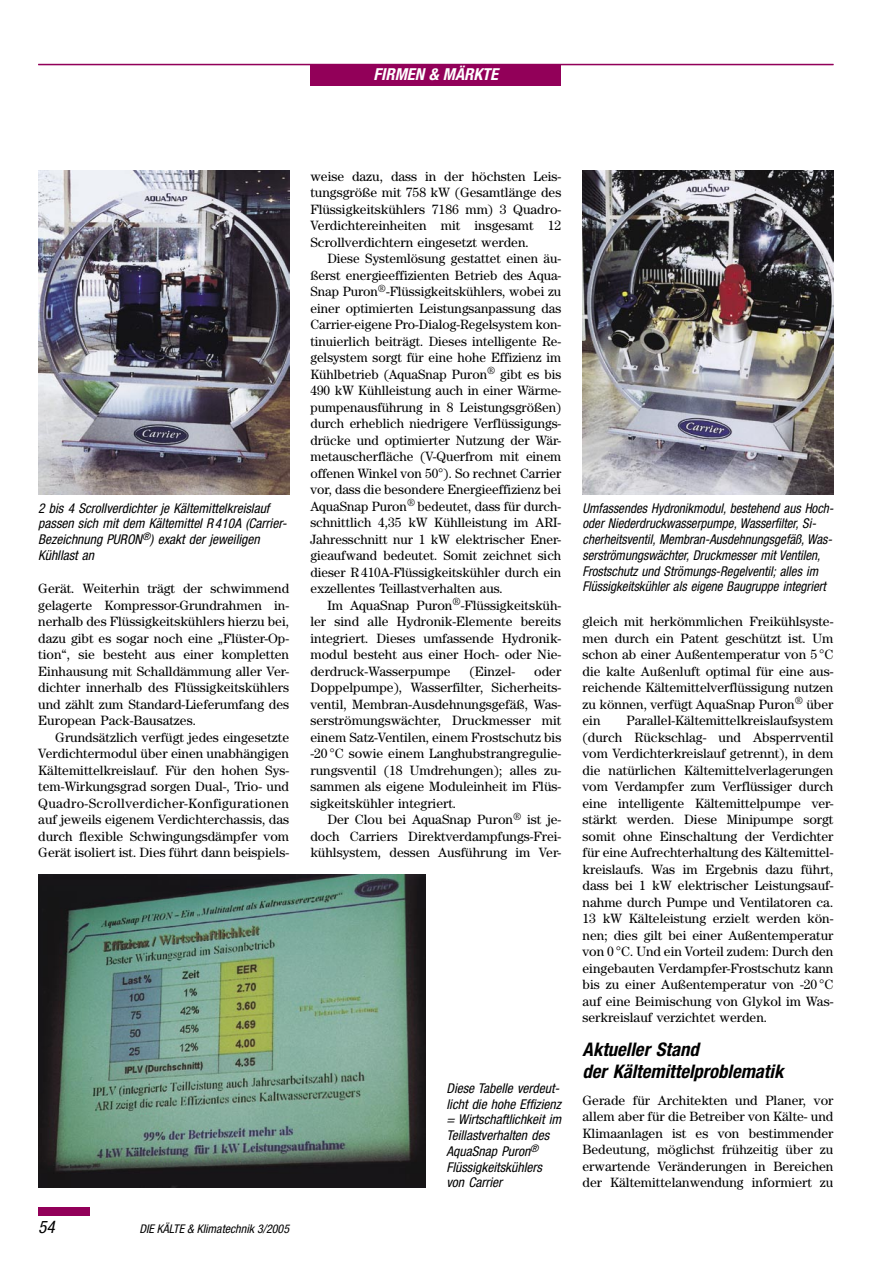
<style>
.page{position:relative;width:893px;height:1263px;background:#fff}
.page>*{position:absolute;margin:0;border:0;box-sizing:border-box;transform-origin:0 0}
.KK_07b_ZÜ_2zeilig{font:italic 700 condensed 18.75px/22.5px "Helvetica Neue LT Std";color:#000}
.t1{font:italic condensed 17.25px "Helvetica Neue LT Std";color:#000}
.t2{font:italic 700 condensed 16.5px "Helvetica Neue LT Std";color:#fff}
.KK_05_Grundtext{font:13.5px/16.5px "Century Std";color:#000;text-align:justify}
.KK_09_Bildunterschrift{font:italic condensed 13.5px/15.8px "Helvetica Neue LT Std";color:#000;scale:.96 1}
.KK_09_Bildunterschrift-2{font:italic condensed 13.5px/15.8px "Helvetica Neue LT Std";color:#000}
.KK_06_Grundtext_ohne_Einzug{font:13.5px/16.5px "Century Std";color:#000;text-align:justify}
.t3{font:italic condensed 12px "Helvetica Neue LT Std";color:#000}
</style>
<div class="page">
<div style="left:310px;top:65px;width:251px;height:20px;background:#920059"></div>
<hr style="left:38px;top:64px;width:795px;height:1px;background:#920059">
<div style="left:38px;top:1208px;width:51px;height:8px;background:#920059"></div>
<img style="left:38px;top:170px;width:251px;height:324px">
<img style="left:583px;top:170px;width:250px;height:324px">
<img style="left:38px;top:875px;width:387px;height:312px">
<p class="t2" style="left:374px;top:64px;width:126px">FIRMEN &amp; MÄRKTE</p>
<p class="KK_09_Bildunterschrift-2" style="left:38px;top:500px;width:250px">2 bis 4 Scrollverdichter je Kältemittelkreislauf passen sich mit dem Kältemittel R 410A (Carrier-Bezeichnung PURON<sup>®</sup>) exakt der jeweiligen Kühllast an</p>
<p class="KK_05_Grundtext" style="left:38px;top:580px;width:252px">Gerät. Weiterhin trägt der schwimmend gelagerte Kompressor-Grundrahmen in&shy;nerhalb des Flüssigkeitskühlers hierzu bei, dazu gibt es sogar noch eine „Flüster-Op&shy;tion“, sie besteht aus einer kompletten Einhausung mit Schalldämmung aller Ver&shy;dichter innerhalb des Flüssigkeitskühlers und zählt zum Standard-Lieferumfang des European Pack-Bausatzes.</p>
<p class="KK_05_Grundtext" style="left:38px;top:729px;width:252px;text-indent:17px">Grundsätzlich verfügt jedes eingesetzte Verdichtermodul über einen unabhängigen Kältemittelkreislauf. Für den hohen Sys&shy;tem-Wirkungsgrad sorgen Dual-, Trio- und Quadro-Scrollverdicher-Konfigurationen auf jeweils eigenem Verdichterchassis, das durch flexible Schwingungsdämpfer vom Gerät isoliert ist. Dies führt dann beispiels-</p>
<p class="t1" style="left:38px;top:1217px;width:18px">54</p>
<p class="t3" style="left:139px;top:1222px;width:151px">DIE KÄLTE &amp; Klimatechnik 3/2005</p>
<p class="KK_05_Grundtext" style="left:310px;top:168px;width:252px">weise dazu, dass in der höchsten Leis&shy;tungsgröße mit 758 kW (Gesamtlänge des Flüssigkeitskühlers 7186 mm) 3 Quadro-Verdichtereinheiten mit insgesamt 12<br>Scrollverdichtern eingesetzt werden.</p>
<p class="KK_05_Grundtext" style="left:310px;top:250px;width:252px;text-indent:17px">Diese Systemlösung gestattet einen äu&shy;ßerst energieeffizienten Betrieb des Aqua-Snap Puron<sup>®</sup>-Flüssigkeitskühlers, wobei zu einer optimierten Leistungsanpassung das Carrier-eigene Pro-Dialog-Regelsystem kon&shy;tinuierlich beiträgt. Dieses intelligente Re&shy;gelsystem sorgt für eine hohe Effizienz im Kühlbetrieb (AquaSnap Puron<sup>®</sup> gibt es bis 490 kW Kühlleistung auch in einer Wärme&shy;pumpenausführung in 8 Leistungsgrößen) durch erheblich niedrigere Verflüssigungs&shy;drücke und optimierter Nutzung der Wär&shy;metauscherfläche (V-Querfrom mit einem offenen Winkel von 50°). So rechnet Carrier vor, dass die besondere Energieeffizienz bei AquaSnap Puron<sup>®</sup> bedeutet, dass für durch&shy;schnittlich 4,35 kW Kühlleistung im ARI-Jahresschnitt nur 1 kW elektrischer Ener&shy;gieaufwand bedeutet. Somit zeichnet sich dieser R 410A-Flüssigkeitskühler durch ein exzellentes Teillastverhalten aus.</p>
<p class="KK_05_Grundtext" style="left:310px;top:597px;width:252px;text-indent:17px">Im AquaSnap Puron<sup>®</sup>-Flüssigkeitsküh&shy;ler sind alle Hydronik-Elemente bereits integriert. Dieses umfassende Hydronik&shy;modul besteht aus einer Hoch- oder Nie&shy;derdruck-Wasserpumpe</p>
<p class="KK_05_Grundtext" style="left:470px;top:663px;width:47px">(Einzel-</p>
<p class="KK_05_Grundtext" style="left:310px;top:663px;width:252px;text-indent:224px">oder Doppelpumpe), Wasserfilter, Sicherheits&shy;ventil, Membran-Ausdehnungsgefäß, Was&shy;serströmungswächter, Druckmesser mit einem Satz-Ventilen, einem Frostschutz bis -20 °C sowie einem Langhubstrangregulie&shy;rungsventil (18 Umdrehungen); alles zu&shy;sammen als eigene Moduleinheit im Flüs&shy;sigkeitskühler integriert.</p>
<p class="KK_05_Grundtext" style="left:310px;top:811px;width:252px;text-indent:17px">Der Clou bei AquaSnap Puron<sup>®</sup> ist je&shy;doch Carriers Direktverdampfungs-Frei&shy;kühlsystem, dessen Ausführung im Ver-</p>
<p class="KK_09_Bildunterschrift-2" style="left:446px;top:1080px;width:116px">Diese Tabelle verdeut&shy;licht die hohe Effizienz = Wirtschaftlichkeit im<br>Teillastverhalten des<br>AquaSnap Puron<sup>®<br></sup>Flüssigkeitskühlers von Carrier</p>
<p class="KK_09_Bildunterschrift" style="left:583px;top:500px;width:263px">Umfassendes Hydronikmodul, bestehend aus Hoch&shy;oder Niederdruckwasserpumpe, Wasserfilter, Si&shy;cherheitsventil, Membran-Ausdehnungsgefäß, Was&shy;serströmungswächter, Druckmesser mit Ventilen, Frostschutz und Strömungs-Regelventil; alles im Flüssigkeitskühler als eigene Baugruppe integriert</p>
<p class="KK_05_Grundtext" style="left:583px;top:613px;width:252px">gleich mit herkömmlichen Freikühlsyste&shy;men durch ein Patent geschützt ist. Um schon ab einer Außentemperatur von 5 °C die kalte Außenluft optimal für eine aus&shy;reichende Kältemittelverflüssigung nutzen zu können, verfügt AquaSnap Puron<sup>®</sup> über ein</p>
<p class="KK_05_Grundtext" style="left:583px;top:712px;width:252px;text-indent:44px">Parallel-Kältemittelkreislaufsystem (durch Rückschlag- und Absperrventil vom Verdichterkreislauf getrennt), in dem die natürlichen Kältemittelverlagerungen vom Verdampfer zum Verflüssiger durch eine intelligente Kältemittelpumpe ver&shy;stärkt werden. Diese Minipumpe sorgt somit ohne Einschaltung der Verdichter für eine Aufrechterhaltung des Kältemittel&shy;kreislaufs. Was im Ergebnis dazu führt, dass bei 1 kW elektrischer Leistungsauf&shy;nahme durch Pumpe und Ventilatoren ca.<br>13 kW Kälteleistung erzielt werden kön&shy;nen; dies gilt bei einer Außentemperatur von 0 °C. Und ein Vorteil zudem: Durch den eingebauten Verdampfer-Frostschutz kann bis zu einer Außentemperatur von -20 °C auf eine Beimischung von Glykol im Was&shy;serkreislauf verzichtet werden.</p>
<p class="KK_07b_ZÜ_2zeilig" style="left:583px;top:1038px;width:202px">Aktueller Stand<br>der Kältemittelproblematik</p>
<p class="KK_06_Grundtext_ohne_Einzug" style="left:583px;top:1092px;width:252px">Gerade für Architekten und Planer, vor allem aber für die Betreiber von Kälte- und Klimaanlagen ist es von bestimmender Bedeutung, möglichst frühzeitig über zu erwartende Veränderungen in Bereichen der Kältemittelanwendung informiert zu</p>
</div>
